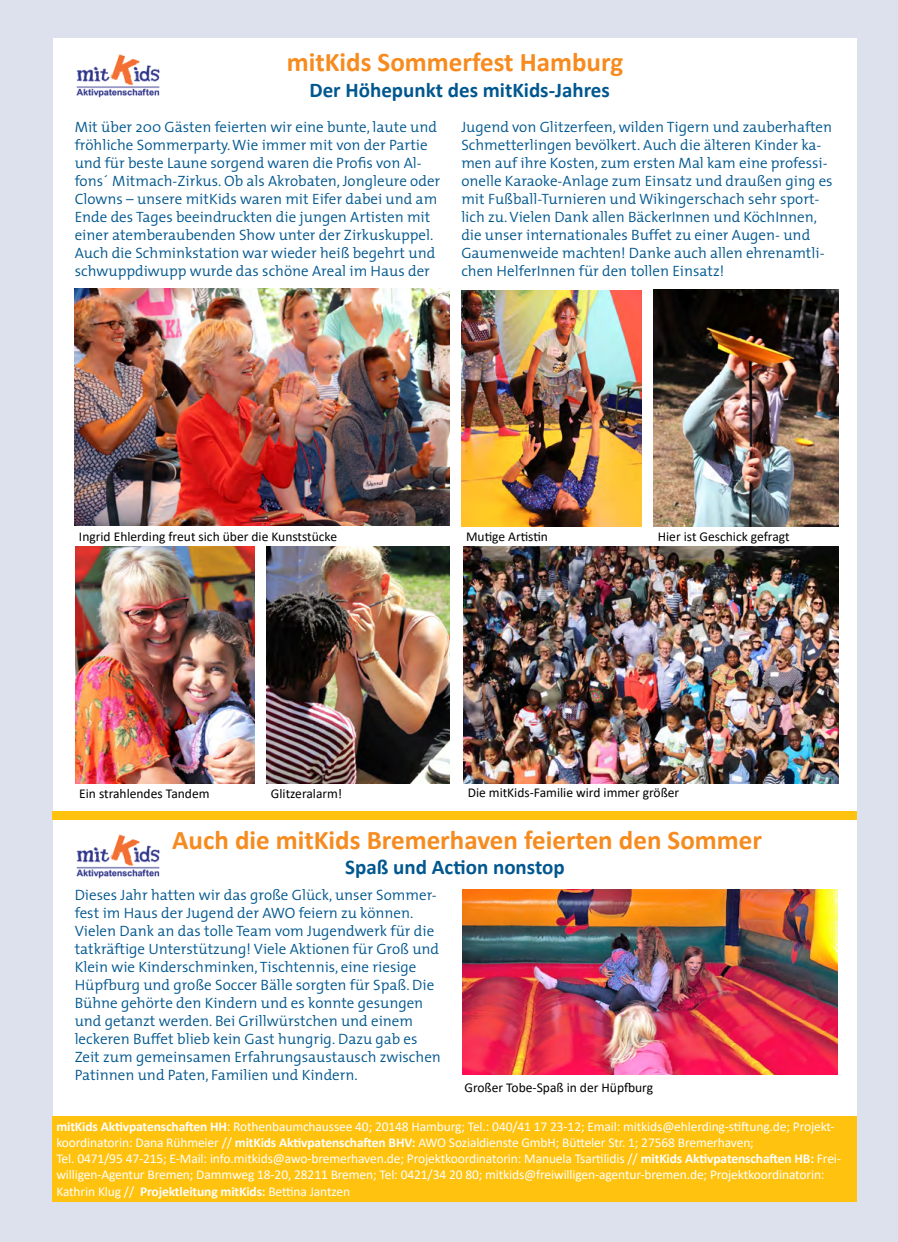
<style>
.page{position:relative;width:898px;height:1242px;background:#fff}
.page>*{position:absolute;margin:0;border:0;box-sizing:border-box;transform-origin:0 0}
.t1{font:700 27px "Calibri";color:#f68b1f}
.t2{font:700 21px "Calibri";color:#00578f}
.t3{font:300 15px/18px "The Mix";color:#00578f}
.t4{font:13.5px/16.2px "Calibri";letter-spacing:-.01em;color:#fff}
.t5{font:13.5px "Calibri";color:#000}
.s1{font-weight:700}
</style>
<div class="page">
<div style="left:0;top:0;width:897px;height:1242px;background:#dce1ed"></div>
<div style="left:53px;top:38px;width:803px;height:64px;background:#fff"></div>
<div style="left:53px;top:101px;width:803px;height:713px;background:#fff"></div>
<div style="left:53px;top:869px;width:803px;height:247px;background:#fff"></div>
<div style="left:53px;top:815px;width:803px;height:72px;background:#fff"></div>
<img style="left:462px;top:290px;width:179px;height:236px">
<img style="left:76px;top:547px;width:179px;height:236px">
<img style="left:653px;top:289px;width:184px;height:237px">
<img style="left:266px;top:546px;width:183px;height:237px">
<img style="left:75px;top:289px;width:374px;height:237px">
<img style="left:463px;top:546px;width:374px;height:237px">
<img style="left:462px;top:889px;width:374px;height:185px">
<img style="left:76px;top:54px;width:84px;height:44px">
<img style="left:76px;top:834px;width:84px;height:45px">
<div style="left:52px;top:1116px;width:804px;height:86px;background:#ffc20e"></div>
<div style="left:53px;top:811px;width:803px;height:9px;background:#ffc20e"></div>
<p class="t1" style="left:286px;top:43px;width:338px">mitKids Sommerfest Hamburg</p>
<p class="t2" style="left:309px;top:75px;width:302px">Der Höhepunkt des mitKids-Jahres</p>
<p class="t3" style="left:75px;top:118px;width:367px">Mit über 200 Gästen feierten wir eine bunte, laute und fröhliche Sommerparty.Wie immer mit von der Partie und für beste Laune sorgend waren die Profis von Al&shy;fons´ Mitmach-Zirkus. Ob als Akrobaten, Jongleure oder Clowns – unsere mitKids waren mit Eifer dabei und am Ende des Tages beeindruckten die jungen Artisten mit einer atemberaubenden Show unter der Zirkuskuppel.<br>Auch die Schminkstation war wieder heiß begehrt und schwuppdiwupp wurde das schöne Areal im Haus der</p>
<p class="t3" style="left:461px;top:118px;width:372px">Jugend von Glitzerfeen, wilden Tigern und zauberhaften Schmetterlingen bevölkert. Auch die älteren Kinder ka&shy;men auf ihre Kosten, zum ersten Mal kam eine professi&shy;onelle Karaoke-Anlage zum Einsatz und draußen ging es mit Fußball-Turnieren und Wikingerschach sehr sport&shy;lich zu.Vielen Dank allen BäckerInnen und KöchInnen, die unser internationales Buffet zu einer Augen- und Gaumenweide machten! Danke auch allen ehrenamtli&shy;chen HelferInnen für den tollen Einsatz!</p>
<p class="t5" style="left:79px;top:527px;width:259px">Ingrid Ehlerding freut sich über die Kunststücke</p>
<p class="t5" style="left:466px;top:527px;width:83px">Mutige Artistin</p>
<p class="t5" style="left:657px;top:527px;width:133px">Hier ist Geschick gefragt</p>
<p class="t5" style="left:79px;top:783px;width:132px">Ein strahlendes Tandem</p>
<p class="t5" style="left:271px;top:783px;width:73px">Glitzeralarm!</p>
<p class="t5" style="left:467px;top:783px;width:213px">Die mitKids-Familie wird immer größer</p>
<p class="t1" style="left:172px;top:820px;width:591px">Auch die mitKids Bremerhaven feierten den Sommer</p>
<p class="t2" style="left:345px;top:852px;width:221px">Spaß und Action nonstop</p>
<p class="t3" style="left:75px;top:886px;width:367px">Dieses Jahr hatten wir das große Glück, unser Sommer&shy;fest im Haus der Jugend der AWO feiern zu können.<br>Vielen Dank an das tolle Team vom Jugendwerk für die tatkräftige Unterstützung! Viele Aktionen für Groß und Klein wie Kinderschminken, Tischtennis, eine riesige Hüpfburg und große Soccer Bälle sorgten für Spaß. Die Bühne gehörte den Kindern und es konnte gesungen und getanzt werden. Bei Grillwürstchen und einem leckeren Buffet blieb kein Gast hungrig. Dazu gab es Zeit zum gemeinsamen Erfahrungsaustausch zwischen Patinnen und Paten, Familien und Kindern.</p>
<p class="t5" style="left:464px;top:1078px;width:190px">Großer Tobe-Spaß in der Hüpfburg</p>
<p class="t4" style="left:56px;top:1117px;width:779px"><span class="s1">mitKids Aktivpatenschaften HH</span>: Rothenbaumchaussee 40; 20148 Hamburg; Tel.: 040/41 17 23-12; Email: mitkids@ehlerding-stiftung.de; Projekt-</p>
<p class="t4" style="left:56px;top:1134px;width:698px">koordinatorin: Dana Rühmeier // <span class="s1">mitKids Aktivpatenschaften BHV:</span> AWO Sozialdienste GmbH; Bütteler Str. 1; 27568 Bremerhaven;</p>
<p class="t4" style="left:56px;top:1150px;width:785px">Tel. 0471/95 47-215; E-Mail: info.mitkids@awo-bremerhaven.de; Projektkoordinatorin: Manuela Tsartilidis // <span class="s1">mitKids Aktivpatenschaften HB:</span> Frei&shy;willigen-Agentur Bremen; Dammweg 18-20, 28211 Bremen; Tel: 0421/34 20 80; mitkids@freiwilligen-agentur-bremen.de; Projektkoordinatorin:</p>
<p class="t4" style="left:56px;top:1182px;width:295px">Kathrin Klug // <span class="s1">Projektleitung mitKids:</span> Bettina Jantzen</p>
</div>
